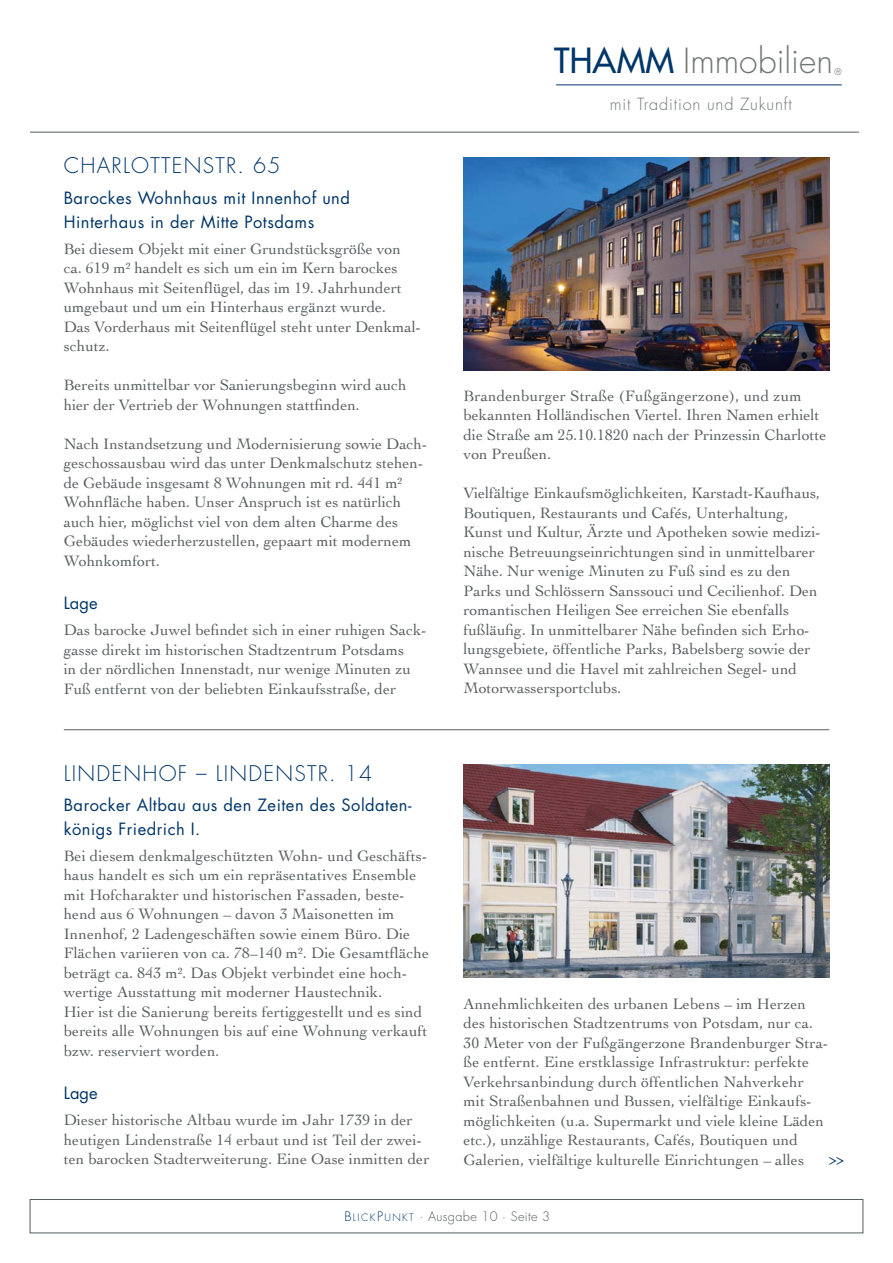
<style>
.page{position:relative;width:893px;height:1263px;background:#fff}
.page>*{position:absolute;margin:0;border:0;box-sizing:border-box;transform-origin:0 0}
.t1{font:300 33.75px "Futura";color:#717776}
.t2{font:300 21px "Futura";letter-spacing:.06em;color:#003669}
.t3{font:16.8px "Times";color:#003669;scale:.77 1}
.t4{font:16.5px/24px "Futura";letter-spacing:.03em;color:#003669}
.t5{font:300 16.35px "Futura";letter-spacing:.05em;color:#717776}
.t6{font:15.75px/19.5px "Cochin";color:#585e5e}
.t7{font:300 12.75px "Futura";letter-spacing:.025em;color:#585e5e}
.t8{font:300 9.15px "Futura";color:#717776}
.s1{font-weight:400;color:#003669}
.s2{color:#003669}
.s3{font-size:10.05px;color:#003669}
</style>
<div class="page">
<div style="left:30px;top:1199px;width:833px;height:34px;border:1px solid #585e5e"></div>
<hr style="left:556px;top:85px;width:286px;height:1px;background:#003669">
<img style="left:463px;top:764px;width:366px;height:214px">
<hr style="left:30px;top:132px;width:829px;height:1px;background:#585e5e">
<hr style="left:64px;top:729px;width:765px;height:1px;background:#585e5e">
<img style="left:463px;top:157px;width:366px;height:213px">
<h2 class="t2" style="left:64px;top:152px;width:30px">Charl</h2>
<h2 class="t2" style="left:131px;top:152px;width:151px">ottenstr . 65</h2>
<p class="t4" style="left:64px;top:186px;width:288px">Barockes Wohnhaus mit Innenhof und<br>Hinterhaus in der Mitte Potsdams</p>
<p class="t6" style="left:64px;top:238px;width:359px">Bei diesem Objekt mit einer Grundstücksgröße von ca. 619 m² handelt es sich um ein im Kern barockes Wohnhaus mit Seitenflügel, das im 19. Jahrhundert umgebaut und um ein Hinterhaus ergänzt wurde.<br>Das Vorderhaus mit Seitenflügel steht unter Denkmal&shy;schutz.</p>
<p class="t6" style="left:64px;top:375px;width:344px">Bereits unmittelbar vor Sanierungsbeginn wird auch hier der Vertrieb der Wohnungen stattfinden.</p>
<p class="t6" style="left:64px;top:433px;width:365px">Nach Instandsetzung und Modernisierung sowie Dach&shy;geschossausbau wird das unter Denkmalschutz stehen&shy;de Gebäude insgesamt 8 Wohnungen mit rd. 441 m²<br>Wohnfläche haben. Unser Anspruch ist es natürlich auch hier, möglichst viel von dem alten Charme des Gebäudes wiederherzustellen, gepaart mit modernem Wohnkomfort.</p>
<p class="t4" style="left:64px;top:591px;width:35px">Lage</p>
<p class="t6" style="left:64px;top:620px;width:365px">Das barocke Juwel befindet sich in einer ruhigen Sack&shy;gasse direkt im historischen Stadtzentrum Potsdams<br>in der nördlichen Innenstadt, nur wenige Minuten zu Fuß entfernt von der beliebten Einkaufsstraße, der</p>
<h2 class="t2" style="left:64px;top:759px;width:310px">Lindenhof – Lindenstr. 14</h2>
<p class="t4" style="left:64px;top:793px;width:349px">Barocker Altbau aus den Zeiten des Soldaten&shy;königs Friedrich I.</p>
<p class="t6" style="left:64px;top:845px;width:367px">Bei diesem denkmalgeschützten Wohn- und Geschäfts&shy;haus handelt es sich um ein repräsentatives Ensemble mit Hofcharakter und historischen Fassaden, beste&shy;hend aus 6 Wohnungen – davon 3 Maisonetten im Innenhof, 2 Ladengeschäften sowie einem Büro. Die Flächen variieren von ca. 78–140 m². Die Gesamtfläche beträgt ca. 843 m². Das Objekt verbindet eine hoch&shy;wertige Ausstattung mit moderner Haustechnik.<br>Hier ist die Sanierung bereits fertiggestellt und es sind bereits alle Wohnungen bis auf eine Wohnung verkauft bzw. reserviert worden.</p>
<p class="t4" style="left:64px;top:1081px;width:36px">Lage</p>
<p class="t6" style="left:64px;top:1110px;width:367px">Dieser historische Altbau wurde im Jahr 1739 in der heutigen Lindenstraße 14 erbaut und ist Teil der zwei&shy;ten barocken Stadterweiterung. Eine Oase inmitten der</p>
<h1 class="t1" style="left:554px;top:39px;width:280px"><span class="s1">THAMM</span> Immobilien</h1>
<p class="t5" style="left:610px;top:93px;width:184px">mit Tradition und Zukunft</p>
<p class="t8" style="left:834px;top:66px;width:9px">®</p>
<p class="t6" style="left:463px;top:385px;width:364px">Brandenburger Straße (Fußgängerzone), und zum bekannten Holländischen Viertel. Ihren Namen erhielt die Straße am 25.10.1820 nach der Prinzessin Charlotte von Preußen.</p>
<p class="t6" style="left:463px;top:483px;width:359px">Vielfältige Einkaufsmöglichkeiten, Karstadt-Kaufhaus, Boutiquen, Restaurants und Cafés, Unterhaltung, Kunst und Kultur, Ärzte und Apotheken sowie medizi&shy;nische Betreuungseinrichtungen sind in unmittelbarer Nähe. Nur wenige Minuten zu Fuß sind es zu den Parks und Schlössern Sanssouci und Cecilienhof. Den romantischen Heiligen See erreichen Sie ebenfalls fußläufig. In unmittelbarer Nähe befinden sich Erho&shy;lungsgebiete, öffentliche Parks, Babelsberg sowie der Wannsee und die Havel mit zahlreichen Segel- und Motorwassersportclubs.</p>
<p class="t6" style="left:463px;top:993px;width:366px">Annehmlichkeiten des urbanen Lebens – im Herzen des historischen Stadtzentrums von Potsdam, nur ca.<br>30 Meter von der Fußgängerzone Brandenburger Stra&shy;ße entfernt. Eine erstklassige Infrastruktur: perfekte Verkehrsanbindung durch öffentlichen Nahverkehr mit Straßenbahnen und Bussen, vielfältige Einkaufs&shy;möglichkeiten (u.a. Supermarkt und viele kleine Läden etc.), unzählige Restaurants, Cafés, Boutiquen und Galerien, vielfältige kulturelle Einrichtungen – alles</p>
<p class="t3" style="left:829px;top:1144px;width:20px">&gt;&gt;</p>
<p class="t7" style="left:344px;top:1208px;width:207px"><span class="s2">B</span><span class="s3">L I C K</span> <span class="s2">P</span><span class="s3">U N K T</span> · Ausgabe 10 · Seite 3</p>
</div>
